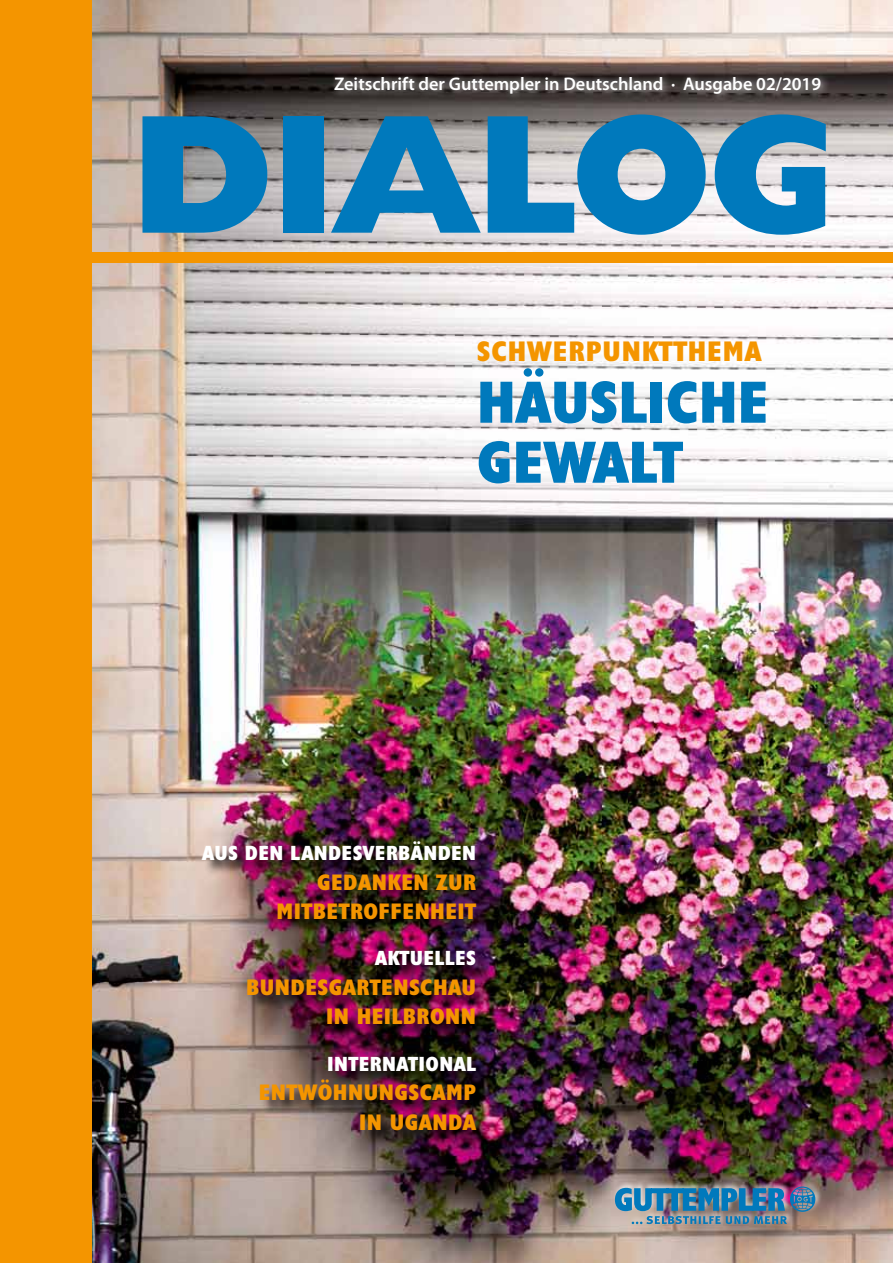
<style>
.page{position:relative;width:893px;height:1263px;background:#fff}
.page>*{position:absolute;margin:0;border:0;box-sizing:border-box;transform-origin:0 0}
.t1{font:800 170.25px "Humanist 521 BT";color:#0079bc}
.t2{font:700 condensed 60px/60px "Humanist 521 BT Xtra";color:#0079bc}
.t3{font:700 condensed 28.65px "Humanist 521 BT Xtra";letter-spacing:.03em;color:#f49500}
.t4{font:700 condensed 22.65px/29.5px "Humanist 521 BT Xtra";letter-spacing:.02em;color:#f49500;text-align:right}
.t5{font:700 condensed 20.7px "Humanist 521 BT Xtra";letter-spacing:.02em;color:#fff}
.t6{font:600 18.3px "Myriad Pro";color:#fff}
</style>
<div class="page">
<img style="left:91px;top:0;width:802px;height:1263px">
<div style="left:0;top:0;width:91px;height:1263px;background:#f49500"></div>
<div style="left:15px;top:252px;width:878px;height:10px;background:#f49500"></div>
<div style="left:612px;top:1179px;width:210px;height:46px;background:#fff;opacity:.67"></div>
<img style="left:615px;top:1186px;width:200px;height:38px">
<div style="left:329px;top:71px;width:501px;height:32px;background:#fff;opacity:.75"></div>
<div style="left:203px;top:842px;width:290px;height:304px;background:#000;opacity:.75"></div>
<p class="t6" style="left:334px;top:72px;width:489px">Zeitschrift der Guttempler in Deutschland · Ausgabe 02/2019</p>
<h1 class="t1" style="left:132px;top:69px;width:703px">dialog</h1>
<p class="t3" style="left:477px;top:334px;width:286px">SCHWERPUNKTTHEMA</p>
<h2 class="t2" style="left:477px;top:371px;width:293px">HÄUSLICHE<br>GEWALT</h2>
<p class="t5" style="left:202px;top:840px;width:275px">AUS DEN LANDESVERBÄNDEN</p>
<p class="t4" style="left:277px;top:867px;width:201px">GEDANKEN ZUR<br>MITBETROFFENHEIT</p>
<p class="t5" style="left:375px;top:945px;width:101px">AKTUELLES</p>
<p class="t4" style="left:246px;top:972px;width:231px">BUNDESGARTENSCHAU<br>IN HEILBRONN</p>
<p class="t5" style="left:327px;top:1050px;width:150px">INTERNATIONAL</p>
<p class="t4" style="left:259px;top:1077px;width:219px">ENTWÖHNUNGSCAMP<br>IN UGANDA</p>
</div>
